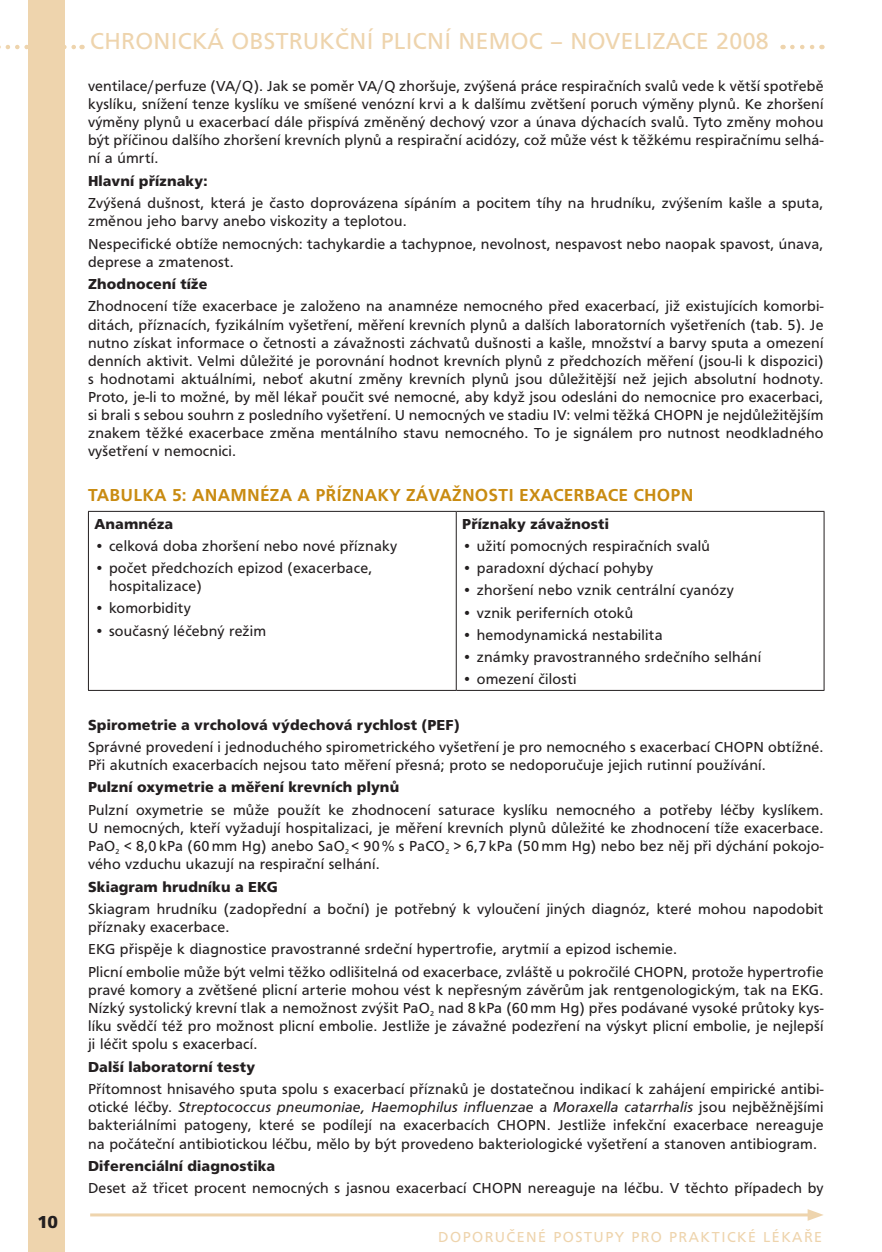
<style>
.page{position:relative;width:882px;height:1252px;background:#fff}
.page>*{position:absolute;margin:0;border:0;box-sizing:border-box;transform-origin:0 0}
.t1{font:24px "Frutus TEE";letter-spacing:.015em;color:#eed4ad}
.t2{font:500 18px "Frutus TEE";letter-spacing:.01em;color:#c98b11}
.t3{font:700 18px "Frutus TEE";color:#231f20}
.t4{font:15px/18.1px "Frutus TEE";letter-spacing:.015em;color:#231f20;text-align:justify}
.t5{font:700 15px "Frutus TEE";letter-spacing:.01em;color:#231f20}
.t6{font:15px "Frutus TEE";letter-spacing:.1em;color:#eed4ad}
.s1{font-style:italic}
</style>
<div class="page">
<hr style="left:90px;top:1213px;width:723px;height:3px;background:#eed4ad">
<svg style="left:808px;top:1209px;width:15px;height:12px"></svg>
<svg style="left:0;top:45px;width:83px;height:4px"></svg>
<div style="left:29px;top:0;width:36px;height:1252px;background:#eed4ad"></div>
<svg style="left:792px;top:45px;width:30px;height:4px"></svg>
<hr style="left:88px;top:511px;width:368px;height:1px;background:#231f20">
<hr style="left:88px;top:512px;width:1px;height:178px;background:#231f20">
<hr style="left:456px;top:511px;width:368px;height:1px;background:#231f20">
<hr style="left:456px;top:512px;width:1px;height:178px;background:#231f20">
<hr style="left:824px;top:512px;width:1px;height:178px;background:#231f20">
<hr style="left:88px;top:690px;width:368px;height:1px;background:#231f20">
<hr style="left:456px;top:690px;width:368px;height:1px;background:#231f20">
<p class="t3" style="left:37px;top:1212px;width:22px">10</p>
<h1 class="t1" style="left:90px;top:28px;width:680px">chronická obstrukční plicní nemoc – novelIzace 2008</h1>
<p class="t4" style="left:88px;top:77px;width:737px">ventilace/perfuze (VA/Q). Jak se poměr VA/Q zhoršuje, zvýšená práce respiračních svalů vede k větší spotřebě kyslíku, snížení tenze kyslíku ve smíšené venózní krvi a k dalšímu zvětšení poruch výměny plynů. Ke zhoršení výměny plynů u exacerbací dále přispívá změněný dechový vzor a únava dýchacích svalů. Tyto změny mohou být příčinou dalšího zhoršení krevních plynů a respirační acidózy, což může vést k těžkému respiračnímu selhá&shy;ní a úmrtí.</p>
<p class="t5" style="left:88px;top:172px;width:121px">Hlavní příznaky:</p>
<p class="t4" style="left:88px;top:194px;width:737px">Zvýšená dušnost, která je často doprovázena sípáním a pocitem tíhy na hrudníku, zvýšením kašle a sputa, změnou jeho barvy anebo viskozity a teplotou.</p>
<p class="t4" style="left:88px;top:235px;width:737px">N especifické obtíže nemocných: tachykardie a tachypnoe, nevolnost, nespavost nebo naopak spavost, únava, deprese a zmatenost.</p>
<p class="t5" style="left:88px;top:275px;width:121px">Zhodnocení tíže</p>
<p class="t4" style="left:88px;top:297px;width:737px">Zhodnocení tíže exacerbace je založeno na anamnéze nemocného před exacerbací, již existujících komorbi&shy;ditách, příznacích, fyzikálním vyšetření, měření krevních plynů a dalších laboratorních vyšetřeních (tab. 5). Je nutno získat informace o četnosti a závažnosti záchvatů dušnosti a kašle, množství a barvy sputa a omezení denních aktivit. Velmi důležité je porovnání hodnot krevních plynů z předchozích měření (jsou-li k dispozici) s hodnotami aktuálními, neboť akutní změny krevních plynů jsou důležitější než jejich absolutní hodnoty.<br>Proto, je-li to možné, by měl lékař poučit své nemocné, aby když jsou odesláni do nemocnice pro exacerbaci, si brali s sebou souhrn z posledního vyšetření. U nemocných ve stadiu IV: velmi těžká CHOPN</p>
<p class="t4" style="left:88px;top:406px;width:737px;text-indent:619px">je nejdůležitějším znakem těžké exacerbace změna mentálního stavu nemocného. To je signálem pro nutnost neodkladného vyšetření v nemocnici.</p>
<p class="t2" style="left:88px;top:484px;width:498px">TAB ULKA 5: ANAMNÉZA APŘÍZNAKY ZÁVAŽNOSTI EXACERBA</p>
<p class="t2" style="left:608px;top:484px;width:84px">CE CHOPN</p>
<p class="t5" style="left:94px;top:515px;width:80px">Anamnéza</p>
<p class="t4" style="left:94px;top:537px;width:304px">• celková doba zhoršení nebo nové příznaky</p>
<p class="t4" style="left:109px;top:559px;width:265px;text-indent:-15px">• počet předchozích epizod (exacerbace, hospitalizace)</p>
<p class="t4" style="left:94px;top:599px;width:98px">• komorbidity</p>
<p class="t4" style="left:94px;top:622px;width:173px">• současný léčebný režim</p>
<p class="t5" style="left:462px;top:515px;width:148px">Příznaky závažnosti</p>
<p class="t4" style="left:462px;top:537px;width:249px">• užití pomocných respiračních svalů</p>
<p class="t4" style="left:462px;top:559px;width:192px">• paradoxní dýchací pohyby</p>
<p class="t4" style="left:462px;top:581px;width:273px">• zhoršení nebo vznik centrální cyanózy</p>
<p class="t4" style="left:462px;top:604px;width:173px">• vznik periferních otoků</p>
<p class="t4" style="left:462px;top:626px;width:202px">• hemodynamická nestabilita</p>
<p class="t4" style="left:462px;top:648px;width:301px">• známky pravostranného srdečního selhání</p>
<p class="t4" style="left:462px;top:670px;width:116px">• omezení čilosti</p>
<p class="t5" style="left:88px;top:716px;width:373px">Spirometrie a vrcholová výdechová rychlost (PEF)</p>
<p class="t4" style="left:88px;top:738px;width:637px">Správné provedení i jednoduchého spirometrického vyšetření je pro nemocného s exacerbací CHOPN</p>
<p class="t4" style="left:768px;top:738px;width:57px">obtížné.</p>
<p class="t4" style="left:88px;top:756px;width:679px">Při akutních exacerbacích nejsou tato měření přesná; proto se nedoporučuje jejich rutinní používání.</p>
<p class="t5" style="left:88px;top:779px;width:313px">Pulzní oxymetrie a měření krevních plynů</p>
<p class="t4" style="left:88px;top:801px;width:737px">Pulzní oxymetrie se může použít ke zhodnocení saturace kyslíku nemocného a potřeby léčby kyslíkem.<br>U nemocných, kteří vyžadují hospitalizaci, je měření krevních plynů důležité ke zhodnocení tíže exacerbace.<br>PaO <sub>2</sub> &lt; 8,0 kPa (60 mm Hg) anebo SaO <sub>2</sub> &lt; 90 % s PaCO <sub>2</sub> &gt; 6,7 kPa (50 mm Hg) nebo bez něj při dýchání pokojo&shy;vého vzduchu ukazují na respirační selhání.</p>
<p class="t5" style="left:88px;top:878px;width:166px">Skiagram hrudníku a EKG</p>
<p class="t4" style="left:88px;top:900px;width:737px">Skiagram hrudníku (zadopřední a boční) je potřebný k vyloučení jiných diagnóz, které mohou napodobit příznaky exacerbace.</p>
<p class="t4" style="left:88px;top:938px;width:591px;line-height:22.4px">EKG přispěje k diagnostice pravostranné srdeční hypertrofie, arytmií a epizod ischemie.<br>Plicní embolie může být velmi těžko odlišitelná od exacerbace, zvláště u pokročilé CHOPN</p>
<p class="t4" style="left:88px;top:963px;width:737px;text-indent:596px">, protože hypertrofie pravé komory a zvětšené plicní arterie mohou vést k nepřesným závěrům jak rentgenologickým, tak na EKG.<br>N ízký systolický krevní tlak a nemožnost zvýšit PaO <sub>2</sub> nad 8 kPa (60 mm H g) přes podávané vysoké průtoky kys&shy;líku svědčí též pro možnost plicní embolie. Jestliže je závažné podezření na výskyt plicní embolie, je nejlepší ji léčit spolu s exacerbací.</p>
<p class="t5" style="left:88px;top:1058px;width:169px">Další laboratorní testy</p>
<p class="t4" style="left:88px;top:1080px;width:737px">Přítomnost hnisavého sputa spolu s exacerbací příznaků je dostatečnou indikací k zahájení empirické antibi&shy;otické léčby. <span class="s1">Streptococcus pneumoniae, Haemophilus influenzae</span> a <span class="s1">Moraxella catarrhalis</span> jsou nejběžnějšími bakteriálními patogeny, které se podílejí na exacerbacích CHOPN</p>
<p class="t4" style="left:88px;top:1116px;width:737px;text-indent:459px">. Jestliže infekční exacerbace nereaguje na počáteční antibiotickou léčbu, mělo by být provedeno bakteriologické vyšetření a stanoven antibiogram.</p>
<p class="t5" style="left:88px;top:1157px;width:188px">Diferenciální diagnostika</p>
<p class="t4" style="left:88px;top:1179px;width:395px">Deset až třicet procent nemocných s jasnou exacerbací CHOPN</p>
<p class="t4" style="left:528px;top:1179px;width:297px">nereaguje na léčbu. V těchto případech by</p>
<p class="t6" style="left:438px;top:1228px;width:385px">doporučené postupy pro praktické lékaře</p>
</div>
